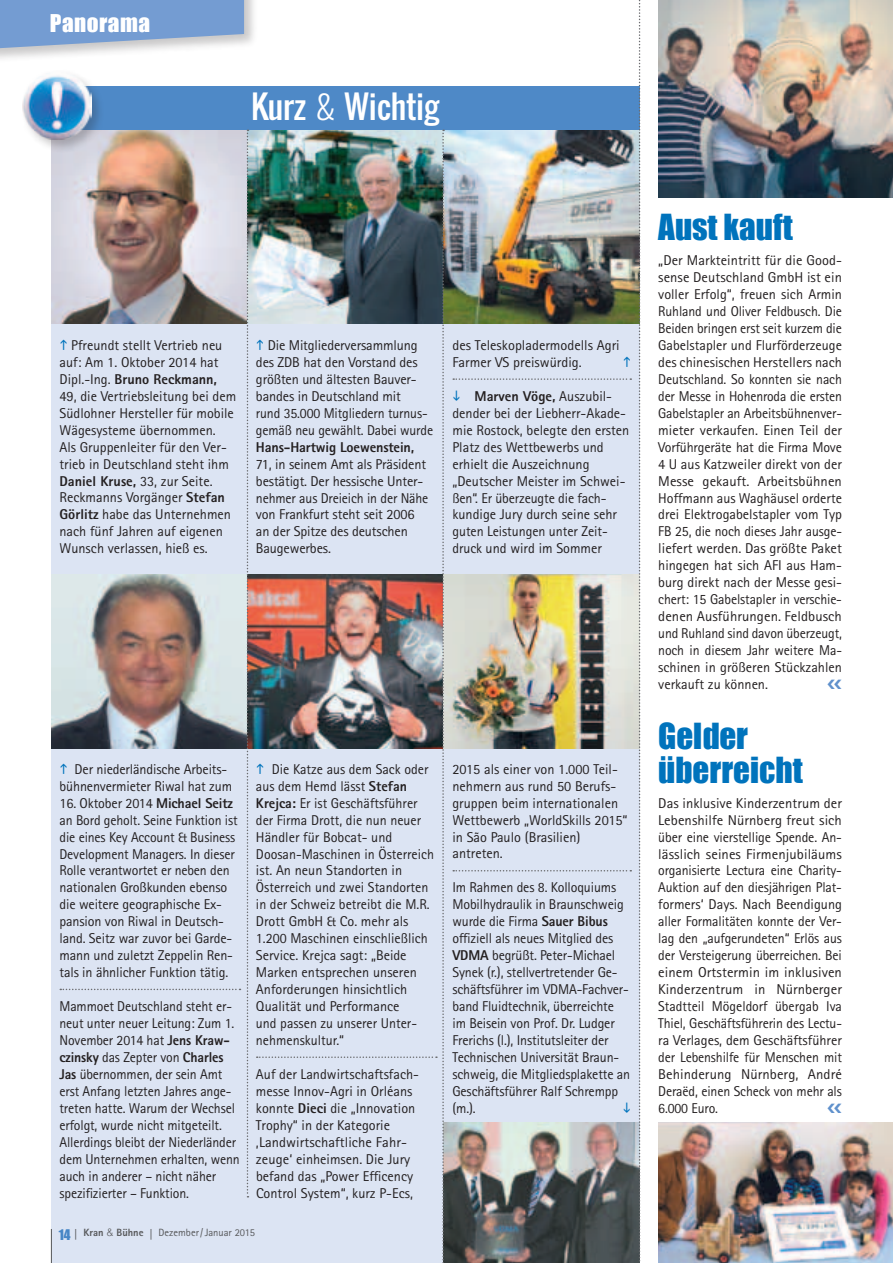
<style>
.page{position:relative;width:893px;height:1263px;background:#fff}
.page>*{position:absolute;margin:0;border:0;box-sizing:border-box;transform-origin:0 0}
.t1{font:33px/34.5px "Impact";color:#0073bc}
.t2{font:31.5px "Oswald";letter-spacing:-.005em;color:#fff}
.t3{font:22.5px "Impact";letter-spacing:.02em;color:#fff}
.t4{font:14.25px/17px "Rotis Sans Serif";letter-spacing:-.01em;color:#231f20}
.t5{font:800 14.25px "Rotis Sans Serif";letter-spacing:-.01em;color:#231f20}
.t6{font:10.5px "Rotis Sans Serif";color:#57585a}
.s1{font-weight:300}
.s2{font-weight:800}
.s3{font-family:"Impact";font-size:13.5px;color:#4786c6}
.s4{font-family:"Frutiger";font-weight:700;font-stretch:condensed;font-size:10.65px}
.s5{font-family:"Helvetica";font-weight:300}
</style>
<div class="page">
<div style="left:51px;top:130px;width:588px;height:1133px;background:#dce4f3"></div>
<img style="left:51px;top:130px;width:196px;height:193px">
<svg style="left:248px;top:130px;width:9px;height:193px"></svg>
<img style="left:444px;top:130px;width:195px;height:193px">
<div style="left:51px;top:86px;width:588px;height:44px;background:#4e89c7"></div>
<div style="left:20px;top:68px;width:85px;height:85px;background:#231f20;opacity:.25"></div>
<img style="left:23px;top:70px;width:69px;height:69px">
<svg style="left:60px;top:989px;width:180px;height:1px"></svg>
<svg style="left:453px;top:378px;width:178px;height:2px"></svg>
<svg style="left:453px;top:870px;width:178px;height:1px"></svg>
<img style="left:51px;top:574px;width:196px;height:174px">
<svg style="left:248px;top:574px;width:9px;height:174px;background:#775854"></svg>
<img style="left:444px;top:574px;width:195px;height:174px">
<img style="left:444px;top:1123px;width:195px;height:140px">
<svg style="left:247px;top:130px;width:1px;height:1067px"></svg>
<hr style="left:51px;top:1229px;width:1px;height:34px;background:#57585a">
<img style="left:658px;top:0;width:235px;height:197px">
<img style="left:658px;top:1123px;width:235px;height:140px">
<svg style="left:639px;top:0;width:1px;height:1263px"></svg>
<div style="left:0;top:0;width:258px;height:63px;background:#231f20;opacity:.25"></div>
<svg style="left:0;top:0;width:244px;height:48px;background:#82a4d3"></svg>
<img style="left:257px;top:130px;width:187px;height:1133px">
<h3 class="t3" style="left:50px;top:6px;width:102px">Panorama</h3>
<h2 class="t2" style="left:251px;top:83px;width:189px">Kurz <span class="s1">&amp;</span> Wichtig</h2>
<p class="t4" style="left:60px;top:337px;width:178px;text-indent:12px">Pfreundt stellt Vertrieb neu auf: Am 1. Oktober 2014 hat<br>Dipl.-Ing. <span class="s2">Bruno Reckmann,<br></span>49, die Vertriebsleitung bei dem<br>Südlohner Hersteller für mobile<br>Wägesysteme übernommen.<br>Als Gruppenleiter für den Ver-- trieb in Deutschland steht ihm<br><span class="s2">Daniel Kruse,</span> 33, zur Seite.<br>Reckmanns Vorgänger <span class="s2">Stefan<br>Görlitz</span> habe das Unternehmen nach fünf Jahren auf eigenen<br>Wunsch verlassen, hieß es.</p>
<p class="t4" style="left:256px;top:337px;width:179px;text-indent:12px">Die Mitgliederversammlung des ZDB hat den Vorstand des größten und ältesten Bauver&shy;bandes in Deutschland mit<br>rund 35.000 Mitgliedern turnus&shy;gemäß neu gewählt. Dabei wurde</p>
<p class="t5" style="left:256px;top:438px;width:160px">Hans-Hartwig Loewenstein,</p>
<p class="t4" style="left:256px;top:455px;width:174px">71, in seinem Amt als Präsident bestätigt. Der hessische Unter&shy;nehmer aus Dreieich in der Nähe von Frankfurt steht seit 2006 an der Spitze des deutschen<br>Baugewerbes.</p>
<p class="t4" style="left:452px;top:337px;width:169px">des Teleskopladermodells Agri<br>Farmer VS preiswürdig.</p>
<p class="t4" style="left:452px;top:387px;width:178px;text-indent:22px"><span class="s2">Marven Vöge,</span> Auszubil&shy;dender bei der Liebherr-Akade&shy;mie Rostock, belegte den ersten<br>Platz des Wettbewerbs und erhielt die Auszeichnung „Deutscher Meister im Schwei&shy;ßen“. Er überzeugte die fach&shy;kundige Jury durch seine sehr guten Leistungen unter Zeit---- druck und wird im Sommer</p>
<p class="t4" style="left:60px;top:760px;width:174px;text-indent:15px">Der niederländische Arbeits&shy;bühnenvermieter Riwal hat zum</p>
<p class="t4" style="left:60px;top:794px;width:180px">16. Oktober 2014 <span class="s2">Michael Seitz </span>an Bord geholt. Seine Funktion ist die eines Key Account &amp; Business<br>Development Managers. In dieser<br>Rolle verantwortet er neben den nationalen Großkunden ebenso die weitere geographische Ex-- pansion von Riwal in Deutsch&shy;land. Seitz war zuvor bei Garde-- mann und zuletzt Zeppelin Ren&shy;tals in ähnlicher Funktion tätig.</p>
<p class="t4" style="left:60px;top:998px;width:182px">Mammoet Deutschland steht er&shy;neut unter neuer Leitung: Zum 1.<br>November 2014 hat <span class="s2">Jens Kraw&shy;czinsky</span> das Zepter von <span class="s2">Charles<br>Jas</span> übernommen, der sein Amt erst Anfang letzten Jahres ange&shy;treten hatte. Warum der Wechsel erfolgt, wurde nicht mitgeteilt.<br>Allerdings bleibt der Niederländer dem Unternehmen erhalten, wenn auch in anderer – nicht näher spezifizierter – Funktion.</p>
<p class="t4" style="left:256px;top:760px;width:180px;text-indent:16px">Die Katze aus dem Sack oder aus dem Hemd lässt <span class="s2">Stefan<br>Krejca:</span> Er ist Geschäftsführer der Firma Drott, die nun neuer<br>Händler für Bobcat- und<br>Doosan-Maschinen in Österreich ist. An neun Standorten in<br>Österreich und zwei Standorten in der Schweiz betreibt die M.R.<br>Drott GmbH &amp; Co. mehr als<br>1.200 Maschinen einschließlich<br>Service. Krejca sagt: „Beide<br>Marken entsprechen unseren<br>Anforderungen hinsichtlich<br>Qualität und Performance<br>und passen zu unserer Unter&shy;nehmenskultur.“</p>
<p class="t4" style="left:256px;top:1065px;width:165px">Auf der Landwirtschaftsfach&shy;messe Innov-Agri in Orléans konnte <span class="s2">Dieci</span> die „Innovation<br>Trophy“ in der Kategorie ‚Landwirtschaftliche Fahr&shy;zeuge‘ einheimsen. Die Jury befand das „Power Efficency<br>Control System“, kurz P-Ecs,</p>
<p class="t6" style="left:59px;top:1226px;width:198px"><span class="s3">14</span> <span class="s4">|</span> <span class="s2">Kran</span> <span class="s5">&amp;</span> <span class="s2">Bühne</span> <span class="s4">|</span> Dezember / Januar 2015</p>
<p class="t4" style="left:452px;top:760px;width:177px">2015 als einer von 1.000 Teil-- nehmern aus rund 50 Berufs&shy;gruppen beim internationalen<br>Wettbewerb „WorldSkills 2015“ in São Paulo (Brasilien) antreten.</p>
<p class="t4" style="left:452px;top:879px;width:179px">Im Rahmen des 8. Kolloquiums<br>Mobilhydraulik in Braunschweig wurde die Firma <span class="s2">Sauer Bibus </span>offiziell als neues Mitglied des<br><span class="s2">VDMA</span> begrüßt. Peter-Michael<br>Synek (r.), stellvertretender Ge-- schäftsführer im VDMA-Fachver&shy;band Fluidtechnik, überreichte im Beisein von Prof. Dr. Ludger<br>Frerichs (l.), Institutsleiter der<br>Technischen Universität Braun&shy;schweig, die Mitgliedsplakette an<br>Geschäftsführer Ralf Schrempp (m.).</p>
<h1 class="t1" style="left:658px;top:209px;width:136px">Aust kauft</h1>
<p class="t4" style="left:658px;top:252px;width:185px;text-align:justify">„Der Markteintritt für die Good&shy;sense Deutschland GmbH ist ein voller Erfolg“, freuen sich Armin Ruhland und Oliver Feldbusch. Die Beiden bringen erst seit kurzem die Gabelstapler und Flurförderzeuge des chinesischen Herstellers nach Deutschland. So konnten sie nach der Messe in Hohenroda die ersten Gabelstapler an Arbeitsbühnenver&shy;mieter verkaufen. Einen Teil der Vorführgeräte hat die Firma Move 4 U aus Katzweiler direkt von der Messe gekauft. Arbeitsbühnen Hoffmann aus Waghäusel orderte drei Elektrogabelstapler vom Typ FB 25, die noch dieses Jahr ausge&shy;liefert werden. Das größte Paket hingegen hat sich AFI aus Ham&shy;burg direkt nach der Messe gesi&shy;chert: 15 Gabelstapler in verschie&shy;denen Ausführungen. Feldbusch und Ruhland sind davon überzeugt, noch in diesem Jahr weitere Ma&shy;schinen in größeren Stückzahlen verkauft zu können.</p>
<h1 class="t1" style="left:658px;top:718px;width:146px">Gelder überreicht</h1>
<p class="t4" style="left:658px;top:794px;width:185px;text-align:justify">Das inklusive Kinderzentrum der Lebenshilfe Nürnberg freut sich über eine vierstellige Spende. An&shy;lässlich seines Firmenjubiläums organisierte Lectura eine Charity-Auktion auf den diesjährigen Plat&shy;formers‘ Days. Nach Beendigung aller Formalitäten konnte der Ver&shy;lag den „aufgerundeten“ Erlös aus der Versteigerung überreichen. Bei einem Ortstermin im inklusiven Kinderzentrum in Nürnberger Stadtteil Mögeldorf übergab Iva Thiel, Geschäftsführerin des Lectu&shy;ra Verlages, dem Geschäftsführer der Lebenshilfe für Menschen mit Behinderung Nürnberg, André Deraëd, einen Scheck von mehr als 6.000 Euro.</p>
</div>
